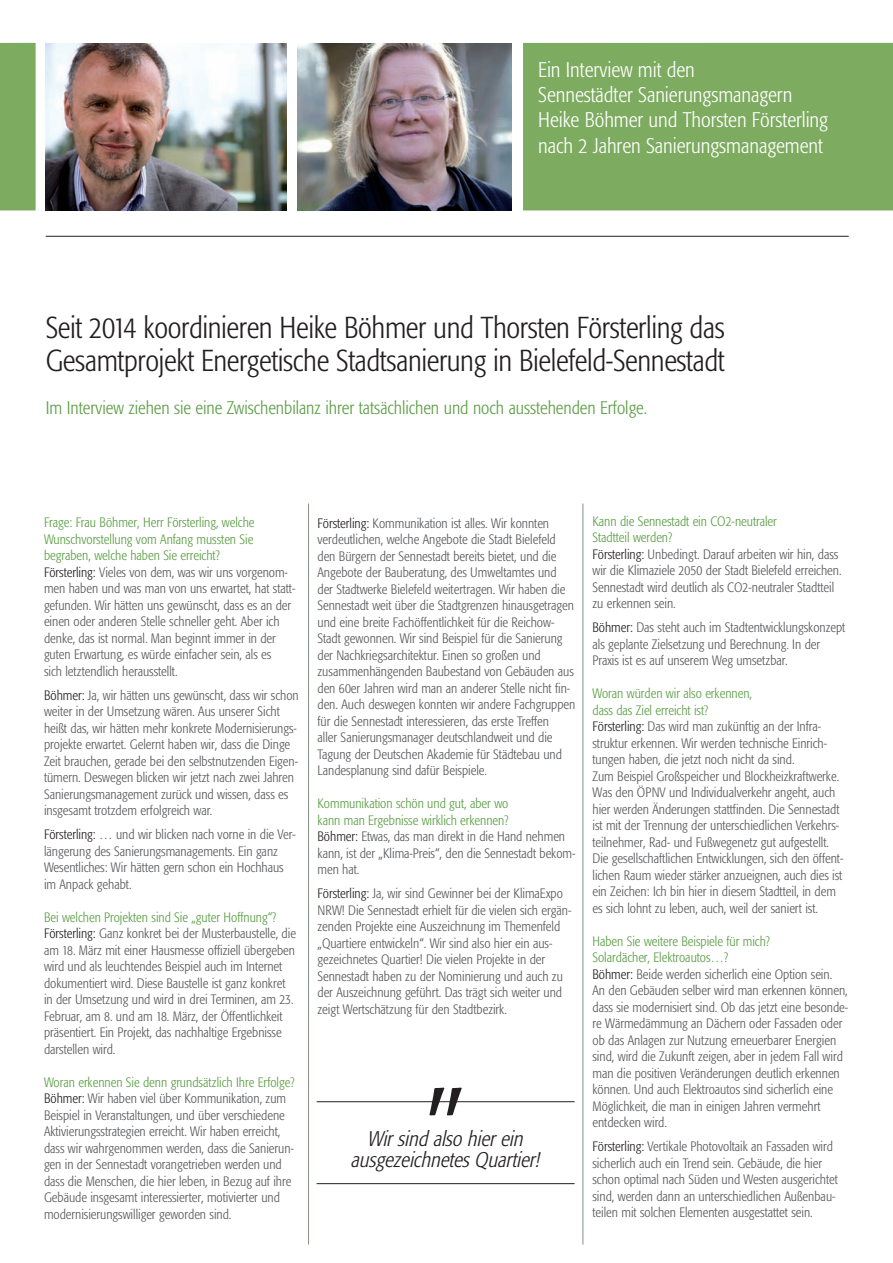
<style>
.page{position:relative;width:893px;height:1263px;background:#fff}
.page>*{position:absolute;margin:0;border:0;box-sizing:border-box;transform-origin:0 0}
.t1{font:300 condensed 30px/33px "Formata";letter-spacing:-.01em;color:#231f20}
.t2{font:300 condensed 21px/25.5px "Formata";color:#fff}
.t3{font:italic 300 condensed 21px/21px "Formata";color:#231f20;text-align:center}
.t4{font:300 condensed 18px "Formata";color:#5a9d44}
.t5{font:300 condensed 13.5px/16.5px "Formata";color:#57585a}
.s1{color:#5a9d44}
.s2{color:#231f20}
</style>
<div class="page">
<div style="left:0;top:43px;width:36px;height:167px;background:#7dab60"></div>
<img style="left:298px;top:43px;width:213px;height:168px">
<img style="left:46px;top:43px;width:241px;height:167px">
<div style="left:523px;top:43px;width:370px;height:167px;background:#7dab60"></div>
<hr style="left:46px;top:236px;width:803px;height:1px;background:#231f20">
<hr style="left:308px;top:504px;width:1px;height:740px;background:#848e84">
<hr style="left:582px;top:504px;width:1px;height:740px;background:#848e84">
<svg style="left:429px;top:1087px;width:33px;height:28px"></svg>
<hr style="left:317px;top:1101px;width:258px;height:1px;background:#231f20">
<hr style="left:317px;top:1183px;width:258px;height:1px;background:#231f20">
<h2 class="t2" style="left:538px;top:57px;width:291px">Ein Interview mit den<br>Sennestädter Sanierungsmanagern Heike Böhmer und Thorsten Försterling nach 2 Jahren Sanierungsmanagement</h2>
<h1 class="t1" style="left:46px;top:311px;width:680px">Seit 2014 koordinieren Heike Böhmer und Thorsten Försterling das<br>Gesamtprojekt Energetische Stadtsanierung in Bielefeld-Sennestadt</h1>
<h3 class="t4" style="left:46px;top:397px;width:603px">Im Interview ziehen sie eine Zwischenbilanz ihrer tatsächlichen und noch ausstehenden Erfolge.</h3>
<p class="t5" style="left:44px;top:514px;width:253px"><span class="s1">Frage: Frau Böhmer, Herr Försterling, welche Wunschvorstellung vom Anfang mussten Sie begraben, welche haben Sie erreicht?<br></span><span class="s2">Försterling:</span> Vieles von dem, was wir uns vorgenom&shy;men haben und was man von uns erwartet, hat statt&shy;gefunden. Wir hätten uns gewünscht, dass es an der einen oder anderen Stelle schneller geht. Aber ich denke, das ist normal. Man beginnt immer in der guten Erwartung, es würde einfacher sein, als es<br>sich letztendlich herausstellt.</p>
<p class="t5" style="left:44px;top:687px;width:256px"><span class="s2">Böhmer:</span> Ja, wir hätten uns gewünscht, dass wir schon weiter in der Umsetzung wären. Aus unserer Sicht heißt das, wir hätten mehr konkrete Modernisierungs&shy;projekte erwartet. Gelernt haben wir, dass die Dinge Zeit brauchen, gerade bei den selbstnutzenden Eigen&shy;tümern. Deswegen blicken wir jetzt nach zwei Jahren Sanierungsmanagement zurück und wissen, dass es insgesamt trotzdem erfolgreich war.</p>
<p class="t5" style="left:44px;top:826px;width:253px"><span class="s2">Försterling:</span> … und wir blicken nach vorne in die Ver&shy;längerung des Sanierungsmanagements. Ein ganz Wesentliches: Wir hätten gern schon ein Hochhaus im Anpack gehabt.</p>
<p class="t5" style="left:44px;top:909px;width:253px"><span class="s1">Bei welchen Projekten sind Sie „guter Hoffnung“?<br></span><span class="s2">Försterling:</span> Ganz konkret bei der Musterbaustelle, die am 18. März mit einer Hausmesse offiziell übergeben wird und als leuchtendes Beispiel auch im Internet dokumentiert wird. Diese Baustelle ist ganz konkret in der Umsetzung und wird in drei Terminen, am 23.<br>Februar, am 8. und am 18. März, der Öffentlichkeit präsentiert. Ein Projekt, das nachhaltige Ergebnisse darstellen wird.</p>
<p class="t5" style="left:44px;top:1074px;width:252px"><span class="s1">Woran erkennen Sie denn grundsätzlich Ihre Erfolge?<br></span><span class="s2">Böhmer:</span> Wir haben viel über Kommunikation, zum Beispiel in Veranstaltungen, und über verschiedene Aktivierungsstrategien erreicht. Wir haben erreicht, dass wir wahrgenommen werden, dass die Sanierun&shy;gen in der Sennestadt vorangetrieben werden und dass die Menschen, die hier leben, in Bezug auf ihre Gebäude insgesamt interessierter, motivierter und modernisierungswilliger geworden sind.</p>
<p class="t5" style="left:317px;top:515px;width:259px"><span class="s2">Försterling:</span> Kommunikation ist alles. Wir konnten verdeutlichen, welche Angebote die Stadt Bielefeld den Bürgern der Sennestadt bereits bietet, und die Angebote der Bauberatung, des Umweltamtes und der Stadtwerke Bielefeld weitertragen. Wir haben die Sennestadt weit über die Stadtgrenzen hinausgetragen und eine breite Fachöffentlichkeit für die Reichow-Stadt gewonnen. Wir sind Beispiel für die Sanierung der Nachkriegsarchitektur. Einen so großen und zusammenhängenden Baubestand von Gebäuden aus den 60er Jahren wird man an anderer Stelle nicht fin&shy;den. Auch deswegen konnten wir andere Fachgruppen für die Sennestadt interessieren, das erste Treffen<br>aller Sanierungsmanager deutschlandweit und die Tagung der Deutschen Akademie für Städtebau und Landesplanung sind dafür Beispiele.</p>
<p class="t5" style="left:317px;top:795px;width:259px"><span class="s1">Kommunikation schön und gut, aber wo<br>kann man Ergebnisse wirklich erkennen?<br></span><span class="s2">Böhmer:</span> Etwas, das man direkt in die Hand nehmen kann, ist der „Klima-Preis“, den die Sennestadt bekom&shy;men hat.</p>
<p class="t5" style="left:317px;top:885px;width:255px"><span class="s2">Försterling:</span> Ja, wir sind Gewinner bei der KlimaExpo NRW! Die Sennestadt erhielt für die vielen sich ergän&shy;zenden Projekte eine Auszeichnung im Themenfeld „Quartiere entwickeln“. Wir sind also hier ein aus&shy;gezeichnetes Quartier! Die vielen Projekte in der Sennestadt haben zu der Nominierung und auch zu der Auszeichnung geführt. Das trägt sich weiter und zeigt Wertschätzung für den Stadtbezirk.</p>
<h2 class="t3" style="left:350px;top:1128px;width:195px">Wirsindalsohierein ausgezeichnetesQuartier!</h2>
<p class="t5" style="left:592px;top:513px;width:251px"><span class="s1">Kann die Sennestadt ein CO2-neutraler<br>Stadtteil werden?<br></span><span class="s2">Försterling:</span> Unbedingt. Darauf arbeiten wir hin, dass wir die Klimaziele 2050 der Stadt Bielefeld erreichen.<br>Sennestadt wird deutlich als CO2-neutraler Stadtteil zu erkennen sein.</p>
<p class="t5" style="left:592px;top:619px;width:254px"><span class="s2">Böhmer:</span> Das steht auch im Stadtentwicklungskonzept als geplante Zielsetzung und Berechnung. In der<br>Praxis ist es auf unserem Weg umsetzbar.</p>
<p class="t5" style="left:592px;top:685px;width:252px"><span class="s1">Woran würden wir also erkennen,<br>dass das Ziel erreicht ist?<br></span><span class="s2">Försterling:</span> Das wird man zukünftig an der Infra&shy;struktur erkennen. Wir werden technische Einrich&shy;tungen haben, die jetzt noch nicht da sind.<br>Zum Beispiel Großspeicher und Blockheizkraftwerke.<br>Was den ÖPNV und Individualverkehr angeht, auch hier werden Änderungen stattfinden. Die Sennestadt ist mit der Trennung der unterschiedlichen Verkehrs&shy;teilnehmer, Rad- und Fußwegenetz gut aufgestellt.<br>Die gesellschaftlichen Entwicklungen, sich den öffent&shy;lichen Raum wieder stärker anzueignen, auch dies ist ein Zeichen: Ich bin hier in diesem Stadtteil, in dem es sich lohnt zu leben, auch, weil der saniert ist.</p>
<p class="t5" style="left:592px;top:933px;width:257px"><span class="s1">Haben Sie weitere Beispiele für mich?<br>Solardächer, Elektroautos…?<br></span><span class="s2">Böhmer:</span> Beide werden sicherlich eine Option sein.<br>An den Gebäuden selber wird man erkennen können, dass sie modernisiert sind. Ob das jetzt eine besonde&shy;re Wärmedämmung an Dächern oder Fassaden oder ob das Anlagen zur Nutzung erneuerbarer Energien sind, wird die Zukunft zeigen, aber in jedem Fall wird man die positiven Veränderungen deutlich erkennen können. Und auch Elektroautos sind sicherlich eine Möglichkeit, die man in einigen Jahren vermehrt entdecken wird.</p>
<p class="t5" style="left:592px;top:1138px;width:247px"><span class="s2">Försterling:</span> Vertikale Photovoltaik an Fassaden wird sicherlich auch ein Trend sein. Gebäude, die hier schon optimal nach Süden und Westen ausgerichtet sind, werden dann an unterschiedlichen Außenbau&shy;teilen mit solchen Elementen ausgestattet sein.</p>
</div>
